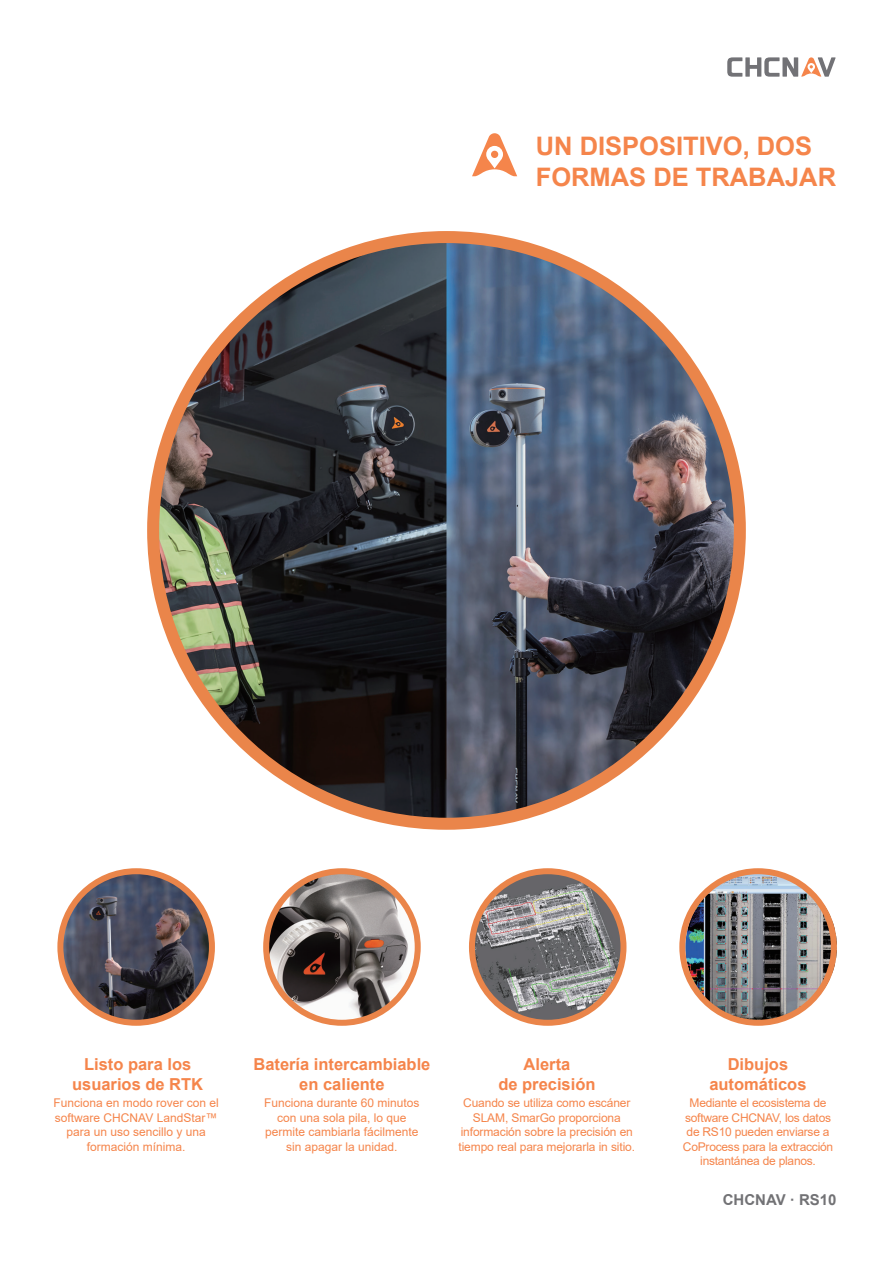
<style>
.page{position:relative;width:893px;height:1263px;background:#fff}
.page>*{position:absolute;margin:0;border:0;box-sizing:border-box;transform-origin:0 0}
.t1{font:700 25.5px/30.6px "Arial";color:#f5854b}
.t2{font:700 16.5px/19.8px "Arial";color:#f5854b;text-align:center}
.t3{font:700 15px "Arial";color:#727275}
.t4{font:12px/14.4px "Arial";letter-spacing:-.01em;color:#f5854b;text-align:center}
</style>
<div class="page">
<svg style="left:727px;top:57px;width:109px;height:20px"></svg>
<img style="left:60px;top:871px;width:152px;height:152px;border-radius:76px">
<div style="left:57px;top:868px;width:158px;height:158px;border:6px solid #ea854a;border-radius:50%"></div>
<img style="left:266px;top:871px;width:152px;height:149px">
<div style="left:263px;top:868px;width:158px;height:158px;border:6px solid #ea854a;border-radius:50%"></div>
<img style="left:472px;top:871px;width:151px;height:150px">
<div style="left:469px;top:868px;width:157px;height:158px;border:6px solid #ea854a;border-radius:50%"></div>
<svg style="left:472px;top:133px;width:45px;height:43px"></svg>
<div style="left:491px;top:151px;width:7px;height:7px;background:#f5854b;border-radius:4px"></div>
<img style="left:153px;top:237px;width:587px;height:587px;border-radius:293px">
<img style="left:679px;top:868px;width:158px;height:158px">
<h1 class="t1" style="left:536px;top:131px;width:302px">UN DISPOSITIVO, DOS<br>FORMAS DE TRABAJAR</h1>
<h2 class="t2" style="left:72px;top:1054px;width:133px">Listo para los usuarios de RTK</h2>
<p class="t4" style="left:53px;top:1096px;width:167px">Funciona en modo rover con el software CHCNAV LandStar™ para un uso sencillo y una formación mínima.</p>
<h2 class="t2" style="left:253px;top:1054px;width:178px">Batería intercambiable en caliente</h2>
<p class="t4" style="left:264px;top:1096px;width:157px">Funciona durante 60 minutos con una sola pila, lo que permite cambiarla fácilmente sin apagar la unidad.</p>
<h2 class="t2" style="left:498px;top:1054px;width:99px">Alerta<br>de precisión</h2>
<p class="t4" style="left:459px;top:1096px;width:178px">Cuando se utiliza como escáner<br>SLAM, SmarGo proporciona información sobre la precisión en tiempo real para mejorarla in sitio.</p>
<h2 class="t2" style="left:709px;top:1054px;width:99px">Dibujos automáticos</h2>
<p class="t4" style="left:683px;top:1096px;width:152px">Mediante el ecosistema de software CHCNAV, los datos de RS10 pueden enviarse a<br>CoProcess para la extracción instantánea de planos.</p>
<p class="t3" style="left:723px;top:1189px;width:115px">CHCNAV · RS10</p>
</div>
